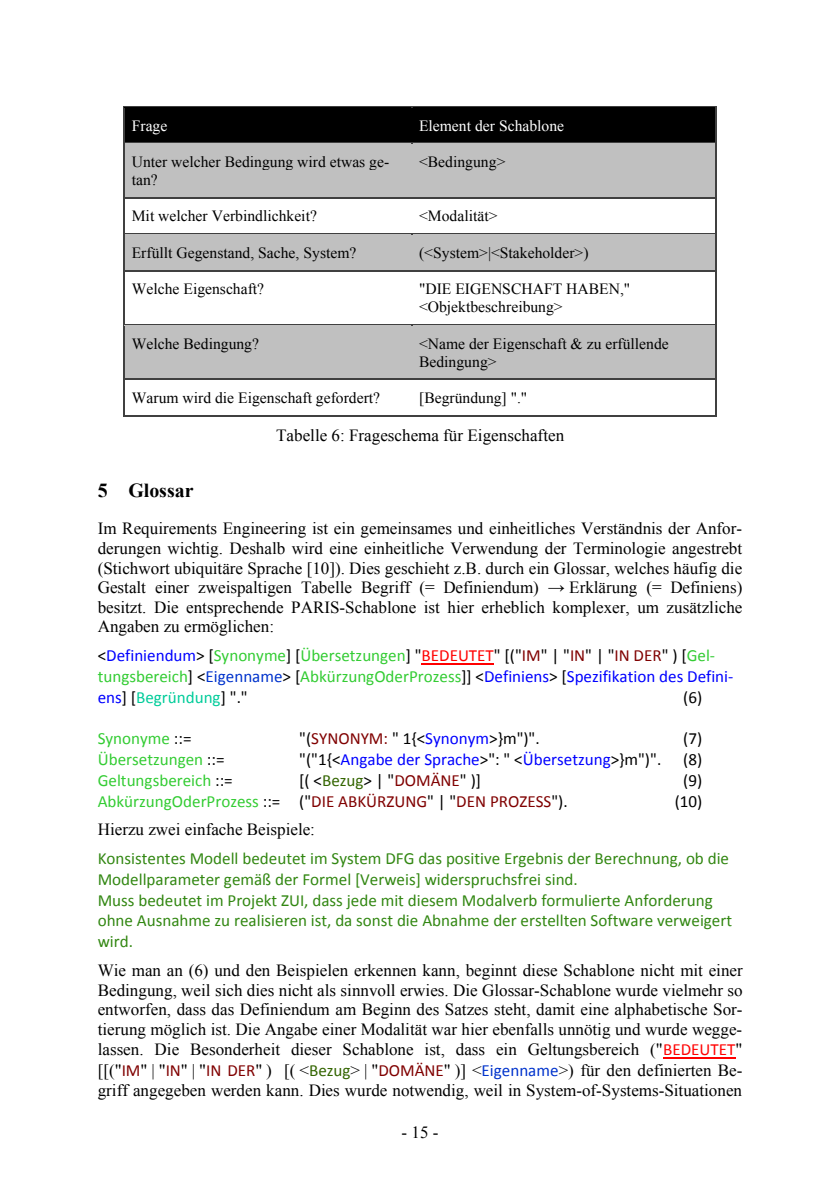
<style>
.page{position:relative;width:840px;height:1191px;background:#fff}
.page>*{position:absolute;margin:0;border:0;box-sizing:border-box;transform-origin:0 0}
.t1{font:700 19.8px "Times New Roman";color:#000}
.t2{font:17px/20px "Times New Roman";color:#000;text-align:justify}
.t3{font:17px/20.8px "Calibri";color:#328712}
.t4{font:17px/20.8px "Calibri";color:#3c3}
.t5{font:17px "Calibri";color:#000}
.t6{font:17px "Calibri";color:#800000}
.t7{font:17px "Calibri";color:#00f}
.t8{font:15.6px/18px "Times New Roman";color:#000}
.t9{font:15.6px "Times New Roman";color:#fff}
.s1{color:#000}
.s2{color:#00f}
.s3{color:#f00}
.s4{color:#800000}
.s5{color:#03c}
.s6{color:#00cc9a}
.s7{color:#336500}
.s8{color:#3c3}
.s9{font-family:"Calibri";color:#f00}
.s10{font-family:"Calibri";color:#800000}
.s11{font-family:"Calibri";color:#336500}
.s12{font-family:"Calibri";color:#03c}
</style>
<div class="page">
<div style="left:125px;top:108px;width:286px;height:34px;background:#000"></div>
<div style="left:411px;top:108px;width:303px;height:34px;background:#000"></div>
<hr style="left:123px;top:106px;width:288px;height:1px;background:#404040">
<hr style="left:411px;top:106px;width:304px;height:1px;background:#404040">
<hr style="left:123px;top:108px;width:2px;height:34px;background:#404040">
<hr style="left:715px;top:108px;width:1px;height:34px;background:#404040">
<div style="left:125px;top:144px;width:286px;height:53px;background:#c0c0c0"></div>
<div style="left:411px;top:144px;width:303px;height:53px;background:#c0c0c0"></div>
<hr style="left:125px;top:142px;width:286px;height:2px;background:#404040">
<hr style="left:411px;top:142px;width:304px;height:2px;background:#404040">
<hr style="left:123px;top:144px;width:2px;height:53px;background:#404040">
<hr style="left:715px;top:144px;width:1px;height:53px;background:#404040">
<hr style="left:125px;top:197px;width:590px;height:1px;background:#404040">
<hr style="left:123px;top:198px;width:2px;height:35px;background:#404040">
<hr style="left:715px;top:198px;width:1px;height:35px;background:#404040">
<div style="left:125px;top:235px;width:286px;height:35px;background:#c0c0c0"></div>
<div style="left:411px;top:235px;width:303px;height:35px;background:#c0c0c0"></div>
<hr style="left:125px;top:233px;width:286px;height:2px;background:#404040">
<hr style="left:411px;top:233px;width:304px;height:2px;background:#404040">
<hr style="left:123px;top:235px;width:2px;height:35px;background:#404040">
<hr style="left:715px;top:235px;width:1px;height:35px;background:#404040">
<hr style="left:125px;top:270px;width:590px;height:1px;background:#404040">
<hr style="left:123px;top:271px;width:2px;height:53px;background:#404040">
<hr style="left:715px;top:271px;width:1px;height:53px;background:#404040">
<div style="left:125px;top:326px;width:286px;height:52px;background:#c0c0c0"></div>
<div style="left:411px;top:326px;width:303px;height:52px;background:#c0c0c0"></div>
<hr style="left:125px;top:324px;width:286px;height:1px;background:#404040">
<hr style="left:411px;top:324px;width:304px;height:1px;background:#404040">
<hr style="left:123px;top:326px;width:2px;height:52px;background:#404040">
<hr style="left:715px;top:326px;width:1px;height:52px;background:#404040">
<hr style="left:125px;top:378px;width:590px;height:2px;background:#404040">
<hr style="left:123px;top:380px;width:2px;height:36px;background:#404040">
<hr style="left:123px;top:415px;width:288px;height:1px;background:#404040">
<hr style="left:410px;top:415px;width:305px;height:1px;background:#404040">
<hr style="left:715px;top:380px;width:1px;height:36px;background:#404040">
<hr style="left:421px;top:663px;width:72px;height:1px;background:#f00">
<hr style="left:662px;top:1057px;width:73px;height:1px;background:#f00">
<p class="t9" style="left:132px;top:115px;width:37px">Frage</p>
<p class="t9" style="left:419px;top:115px;width:147px">Element der Schablone</p>
<p class="t8" style="left:132px;top:152px;width:259px">Unter welcher Bedingung wird etwas ge&shy;tan?</p>
<p class="t8" style="left:419px;top:152px;width:88px">&lt;Bedingung&gt;</p>
<p class="t8" style="left:132px;top:207px;width:186px">Mit welcher Verbindlichkeit?</p>
<p class="t8" style="left:419px;top:207px;width:80px">&lt;Modalität&gt;</p>
<p class="t8" style="left:132px;top:243px;width:226px">Erfüllt Gegenstand, Sache, System?</p>
<p class="t8" style="left:419px;top:243px;width:171px">(&lt;System&gt;|&lt;Stakeholder&gt;)</p>
<p class="t8" style="left:132px;top:280px;width:134px">Welche Eigenschaft?</p>
<p class="t8" style="left:419px;top:280px;width:213px">"DIE EIGENSCHAFT HABEN," &lt;Objektbeschreibung&gt;</p>
<p class="t8" style="left:132px;top:334px;width:129px">Welche Bedingung?</p>
<p class="t8" style="left:419px;top:334px;width:251px">&lt;Name der Eigenschaft &amp; zu erfüllende<br>Bedingung&gt;</p>
<p class="t8" style="left:132px;top:388px;width:250px">Warum wird die Eigenschaft gefordert?</p>
<p class="t8" style="left:419px;top:388px;width:109px">[Begründung] "."</p>
<p class="t2" style="left:276px;top:425px;width:289px">Tabelle 6: Frageschema für Eigenschaften</p>
<p class="t1" style="left:98px;top:476px;width:97px">5 Glossar</p>
<p class="t2" style="left:98px;top:518px;width:646px">Im Requirements Engineering ist ein gemeinsames und einheitliches Verständnis der Anfor&shy;derungen wichtig. Deshalb wird eine einheitliche Verwendung der Terminologie angestrebt (Stichwort ubiquitäre Sprache [10]). Dies geschieht z.B. durch ein Glossar, welches häufig die Gestalt einer zweispaltigen Tabelle Begriff (= Definiendum) → Erklärung (= Definiens) besitzt. Die entsprechende PARIS-Schablone ist hier erheblich komplexer, um zusätzliche Angaben zu ermöglichen:</p>
<p class="t4" style="left:98px;top:645px;width:637px"><span class="s1">&lt;</span><span class="s2">Definiendum</span><span class="s1">&gt; [</span>Synonyme<span class="s1">] [</span>Übersetzungen<span class="s1">] "</span><span class="s3">BEDEUTET</span><span class="s1">" [("</span><span class="s4">IM</span><span class="s1">" | "</span><span class="s4">IN</span><span class="s1">" | "</span><span class="s4">IN DER</span><span class="s1">" ) [</span>Gel‐ tungsbereich<span class="s1">] &lt;</span><span class="s5">Eigenname</span><span class="s1">&gt; [</span>AbkürzungOderProzess<span class="s1">]] &lt;</span><span class="s2">Definiens</span><span class="s1">&gt; [</span><span class="s2">Spezifikation des Defini‐ ens</span><span class="s1">] [</span><span class="s6">Begründung</span><span class="s1">] "."</span></p>
<p class="t5" style="left:683px;top:686px;width:20px">(6)</p>
<p class="t4" style="left:98px;top:728px;width:95px">Synonyme <span class="s1">::=</span></p>
<p class="t5" style="left:299px;top:728px;width:242px">"(<span class="s4">SYNONYM:</span> " 1{&lt;<span class="s2">Synonym</span>&gt;}m")".</p>
<p class="t5" style="left:683px;top:728px;width:20px">(7)</p>
<p class="t4" style="left:98px;top:749px;width:128px">Übersetzungen <span class="s1">::=</span></p>
<p class="t7" style="left:299px;top:748px;width:363px"><span class="s1">"("1{&lt;</span>Angabe der Sprache<span class="s1">&gt;": " &lt;</span>Übersetzung<span class="s1">&gt;}m")".</span></p>
<p class="t5" style="left:683px;top:748px;width:20px">(8)</p>
<p class="t4" style="left:98px;top:769px;width:136px">Geltungsbereich <span class="s1">::=</span></p>
<p class="t5" style="left:299px;top:769px;width:183px">[( &lt;<span class="s7">Bezug</span>&gt; | "<span class="s4">DOMÄNE</span>" )]</p>
<p class="t5" style="left:683px;top:769px;width:20px">(9)</p>
<p class="t6" style="left:98px;top:790px;width:471px"><span class="s8">AbkürzungOderProzess</span> <span class="s1">::= ("</span>DIE ABKÜRZUNG<span class="s1">" | "</span>DEN PROZESS<span class="s1">").</span></p>
<p class="t5" style="left:674px;top:790px;width:29px">(10)</p>
<p class="t2" style="left:98px;top:819px;width:219px">Hierzu zwei einfache Beispiele:</p>
<p class="t3" style="left:98px;top:848px;width:635px">Konsistentes Modell bedeutet im System DFG das positive Ergebnis der Berechnung, ob die Modellparameter gemäß der Formel [Verweis] widerspruchsfrei sind.<br>Muss bedeutet im Projekt ZUI, dass jede mit diesem Modalverb formulierte Anforderung ohne Ausnahme zu realisieren ist, da sonst die Abnahme der erstellten Software verweigert wird.</p>
<p class="t2" style="left:98px;top:960px;width:646px">Wie man an (6) und den Beispielen erkennen kann, beginnt diese Schablone nicht mit einer Bedingung, weil sich dies nicht als sinnvoll erwies. Die Glossar-Schablone wurde vielmehr so entworfen, dass das Definiendum am Beginn des Satzes steht, damit eine alphabetische Sor&shy;tierung möglich ist. Die Angabe einer Modalität war hier ebenfalls unnötig und wurde wegge&shy;lassen. Die Besonderheit dieser Schablone ist, dass ein Geltungsbereich ("<span class="s9">BEDEUTET</span>" [[("<span class="s10">IM</span>" | "<span class="s10">IN</span>" | "<span class="s10">IN DER</span>" ) [( &lt;<span class="s11">Bezug</span>&gt; | "<span class="s10">DOMÄNE</span>" )] &lt;<span class="s12">Eigenname</span>&gt;) für den definierten Be&shy;griff angegeben werden kann. Dies wurde notwendig, weil in System-of-Systems-Situationen</p>
<p class="t2" style="left:401px;top:1122px;width:38px">- 15 -</p>
</div>
